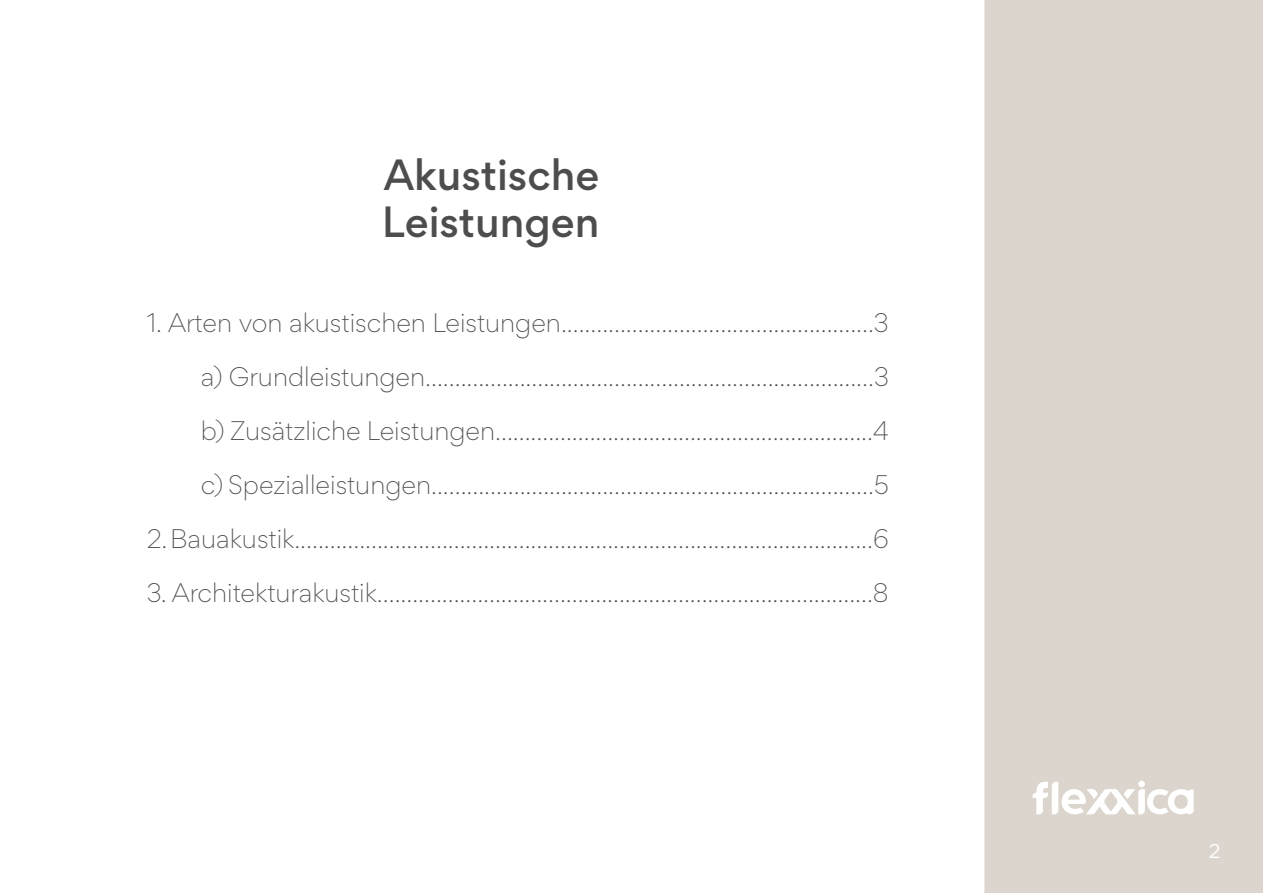
<style>
.page{position:relative;width:1263px;height:893px;background:#fff}
.page>*{position:absolute;margin:0;border:0;box-sizing:border-box;transform-origin:0 0}
.t1{font:500 39px "Gordita";color:#4d4d4d}
.t2{font:300 24px "Gordita";color:#4d4d4d}
.t3{font:18px "Gordita";color:#fff}
</style>
<div class="page">
<div style="left:985px;top:1px;width:277px;height:891px;background:#dbd5cd"></div>
<div style="left:984px;top:0;width:279px;height:893px;border:2px solid #dbd5cd"></div>
<div style="left:1138px;top:781px;width:7px;height:6px;background:#fff;border-radius:50%"></div>
<svg style="left:1032px;top:782px;width:161px;height:32px"></svg>
<p class="t1" style="left:384px;top:146px;width:217px">Akustische</p>
<p class="t1" style="left:382px;top:193px;width:219px">Leistungen</p>
<p class="t2" style="left:147px;top:305px;width:743px">1. Arten von akustischen Leistungen.....................................................3</p>
<p class="t2" style="left:201px;top:359px;width:689px">a) Grundleistungen............................................................................3</p>
<p class="t2" style="left:201px;top:413px;width:689px">b) Zusätzliche Leistungen................................................................4</p>
<p class="t2" style="left:201px;top:467px;width:689px">c) Spezialleistungen...........................................................................5</p>
<p class="t2" style="left:147px;top:521px;width:744px">2. Bauakustik..................................................................................................6</p>
<p class="t2" style="left:147px;top:575px;width:744px">3. Architekturakustik....................................................................................8</p>
<p class="t3" style="left:1209px;top:838px;width:13px">2</p>
</div>
